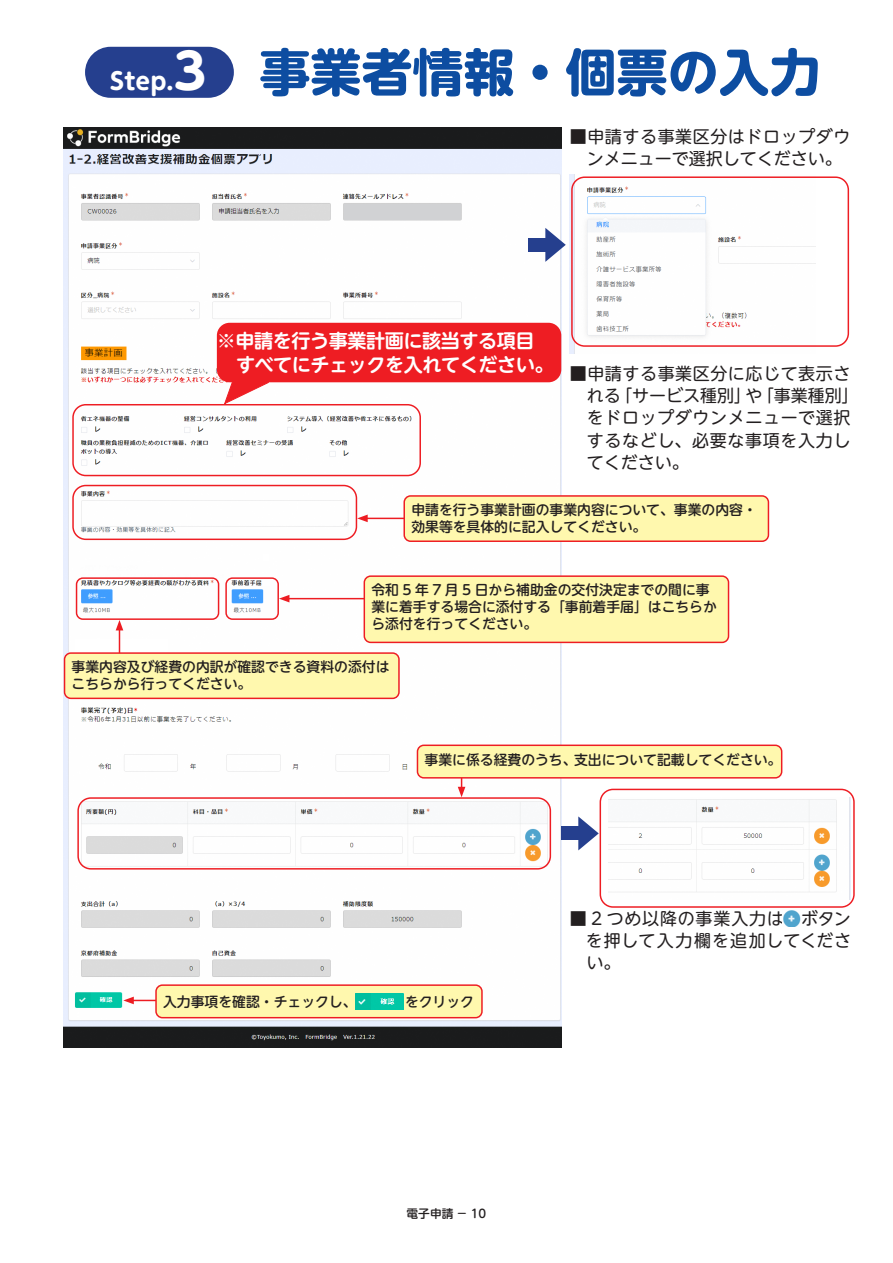
<style>
.page{position:relative;width:893px;height:1263px;background:#fff}
.page>*{position:absolute;margin:0;border:0;box-sizing:border-box;transform-origin:0 0}
.t1{font:700 51px "UD Shin M Go Pr 6 N";color:#0d4da1}
.t2{font:700 23.4px "UD Shin M Go Pr 6 N";color:#fff}
.t3{font:700 19.2px/23.4px "UD Shin M Go Pr 6 N De";letter-spacing:-.025em;color:#fff}
.t4{font:16.95px/22.4px "UD Shin M Go Pr 6 N";letter-spacing:.035em;color:#231f20;text-align:justify}
.t5{font:500 13.8px/17px "UD Shin M Go Pr 6 N";color:#231f20}
.t6{font:500 11.7px "UD Shin M Go Pr 6 N";color:#231f20}
.s1{font-size:48.9px}
</style>
<div class="page">
<img style="left:64px;top:153px;width:497px;height:409px">
<img style="left:64px;top:128px;width:497px;height:25px">
<div style="left:344px;top:204px;width:116px;height:16px;background:#d1d2d4"></div>
<img style="left:569px;top:174px;width:246px;height:179px">
<img style="left:64px;top:562px;width:497px;height:113px">
<img style="left:64px;top:675px;width:497px;height:373px">
<img style="left:608px;top:797px;width:242px;height:102px">
<div style="left:561px;top:827px;width:17px;height:13px;background:#253f8e"></div>
<svg style="left:578px;top:816px;width:21px;height:34px"></svg>
<div style="left:600px;top:789px;width:255px;height:119px;border:1px solid #ee1d23;border-radius:13px"></div>
<div style="left:77px;top:797px;width:474px;height:72px;border:1px solid #ee1d23;border-radius:13px"></div>
<hr style="left:461px;top:749px;width:1px;height:40px;background:#ee1d23">
<svg style="left:458px;top:787px;width:7px;height:10px"></svg>
<div style="left:417px;top:745px;width:365px;height:33px;background:#fff8ae;border-radius:6px"></div>
<div style="left:417px;top:744px;width:365px;height:34px;border:1px solid #ee1d23;border-radius:6px"></div>
<hr style="left:131px;top:1000px;width:38px;height:1px;background:#ee1d23">
<svg style="left:123px;top:997px;width:11px;height:7px"></svg>
<div style="left:156px;top:985px;width:326px;height:33px;background:#fff8ae;border-radius:6px"></div>
<div style="left:155px;top:984px;width:328px;height:34px;border:1px solid #ee1d23;border-radius:6px"></div>
<img style="left:355px;top:993px;width:49px;height:17px">
<img style="left:783px;top:910px;width:17px;height:17px">
<div style="left:75px;top:640px;width:92px;height:17px;background:#fff"></div>
<div style="left:85px;top:47px;width:149px;height:51px;background:#253f8e;border-radius:26px"></div>
<div style="left:528px;top:238px;width:17px;height:14px;background:#253f8e"></div>
<svg style="left:545px;top:228px;width:21px;height:34px"></svg>
<div style="left:571px;top:176px;width:278px;height:171px;border:1px solid #ee1d23;border-radius:13px"></div>
<div style="left:72px;top:404px;width:349px;height:72px;border:1px solid #ee1d23;border-radius:13px"></div>
<svg style="left:224px;top:381px;width:45px;height:23px"></svg>
<div style="left:217px;top:323px;width:344px;height:59px;background:#ee1d23;border-radius:13px"></div>
<div style="left:72px;top:485px;width:285px;height:55px;border:1px solid #ee1d23;border-radius:13px"></div>
<hr style="left:365px;top:518px;width:85px;height:1px;background:#ee1d23">
<svg style="left:357px;top:514px;width:11px;height:8px"></svg>
<div style="left:404px;top:496px;width:364px;height:45px;background:#fff8ae;border-radius:6px"></div>
<div style="left:403px;top:495px;width:366px;height:47px;border:1px solid #ee1d23;border-radius:6px"></div>
<hr style="left:119px;top:628px;width:1px;height:51px;background:#ee1d23">
<svg style="left:116px;top:620px;width:7px;height:10px"></svg>
<div style="left:65px;top:653px;width:334px;height:45px;background:#fff8ae;border-radius:6px"></div>
<div style="left:64px;top:652px;width:336px;height:47px;border:1px solid #ee1d23;border-radius:6px"></div>
<svg style="left:263px;top:554px;width:5px;height:7px"></svg>
<div style="left:76px;top:577px;width:143px;height:43px;border:1px solid #ee1d23;border-radius:6px"></div>
<div style="left:225px;top:577px;width:54px;height:43px;border:1px solid #ee1d23;border-radius:6px"></div>
<hr style="left:287px;top:598px;width:85px;height:1px;background:#ee1d23">
<svg style="left:279px;top:595px;width:10px;height:7px"></svg>
<div style="left:364px;top:576px;width:364px;height:66px;background:#fff8ae;border-radius:6px"></div>
<div style="left:364px;top:575px;width:365px;height:68px;border:1px solid #ee1d23;border-radius:6px"></div>
<div style="left:263px;top:579px;width:6px;height:7px;background:#fff"></div>
<p class="t2" style="left:110px;top:61px;width:97px">Step.<span class="s1">3</span></p>
<p class="t1" style="left:259px;top:28px;width:563px">事業者情報・個票の入力</p>
<p class="t4" style="left:570px;top:124px;width:282px;text-align:center">■申請する事業区分はドロップダウンメニューで選択してください。</p>
<p class="t3" style="left:236px;top:328px;width:319px;text-indent:-19px">※申請を行う事業計画に該当する項目すべてにチェックを入れてください。</p>
<p class="t4" style="left:587px;top:361px;width:274px;text-align:left;text-indent:-17px">■申請する事業区分に応じて表示される「サービス種別」や「事業種別」をドロップダウンメニューで選択するなどし、必要な事項を入力してください。</p>
<p class="t5" style="left:411px;top:501px;width:347px">申請を行う事業計画の事業内容について、事業の内容・効果等を具体的に記入してください。</p>
<p class="t5" style="left:371px;top:581px;width:347px">令和 5 年 7 月 5 日から補助金の交付決定までの間に事業に着手する場合に添付する「事前着手届」はこちらから添付を行ってください。</p>
<p class="t5" style="left:72px;top:658px;width:319px">事業内容及び経費の内訳が確認できる資料の添付はこちらから行ってください。</p>
<p class="t5" style="left:425px;top:750px;width:358px">事業に係る経費のうち、支出について記載してください。</p>
<p class="t4" style="left:586px;top:906px;width:267px;text-indent:-16px">■ 2 つめ以降の事業入力は　ボタンを押して入力欄を追加してください。</p>
<p class="t5" style="left:163px;top:992px;width:312px">入力事項を確認・チェックし、　　　　をクリック</p>
<p class="t6" style="left:407px;top:1204px;width:81px">電子申請 − 10</p>
</div>
